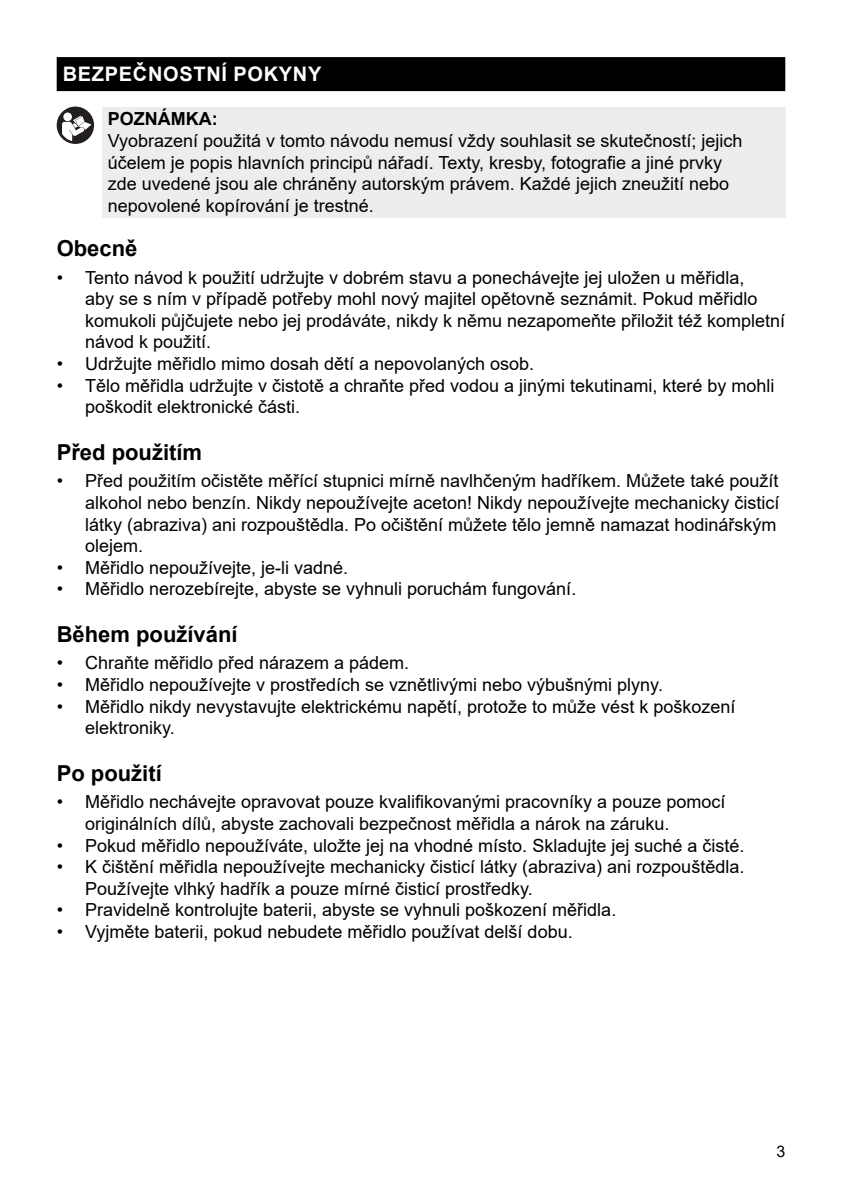
<style>
.page{position:relative;width:842px;height:1191px;background:#fff}
.page>*{position:absolute;margin:0;border:0;box-sizing:border-box;transform-origin:0 0}
.t1{font:700 22px "Arial";color:#000}
.t2{font:700 20px "Arial";letter-spacing:.035em;color:#fff}
.t3{font:18px/21.6px "Arial";color:#000}
.t4{font:700 18px "Arial";color:#000}
.t5{font:16px "Arial";color:#000}
</style>
<div class="page">
<div style="left:57px;top:57px;width:728px;height:34px;background:#000"></div>
<div style="left:102px;top:107px;width:683px;height:110px;background:#ededed"></div>
<div style="left:57px;top:107px;width:37px;height:37px;background:#231f21;border-radius:50%"></div>
<div style="left:63px;top:113px;width:9px;height:8px;background:#fff;border-radius:50%"></div>
<svg style="left:62px;top:116px;width:29px;height:25px"></svg>
<p class="t2" style="left:63px;top:60px;width:260px">BEZPEČNOSTNÍ POKYNY</p>
<p class="t4" style="left:108px;top:106px;width:111px">POZNÁMKA:</p>
<p class="t3" style="left:108px;top:130px;width:636px">Vyobrazení použitá v tomto návodu nemusí vždy souhlasit se skutečností; jejich účelem je popis hlavních principů nářadí. Texty, kresby, fotografie a jiné prvky zde uvedené jsou ale chráněny autorským právem. Každé jejich zneužití nebo nepovolené kopírování je trestné.</p>
<p class="t1" style="left:57px;top:233px;width:82px">Obecně</p>
<p class="t3" style="left:85px;top:266px;width:702px;text-indent:-28px">• Tento návod k použití udržujte v dobrém stavu a ponechávejte jej uložen u měřidla,<br>aby se s ním v případě potřeby mohl nový majitel opětovně seznámit. Pokud měřidlo komukoli půjčujete nebo jej prodáváte, nikdy k němu nezapomeňte přiložit též kompletní návod k použití.</p>
<p class="t3" style="left:57px;top:353px;width:479px">• Udržujte měřidlo mimo dosah dětí a nepovolaných osob.</p>
<p class="t3" style="left:85px;top:374px;width:691px;text-indent:-28px">• Tělo měřidla udržujte v čistotě a chraňte před vodou a jinými tekutinami, které by mohli poškodit elektronické části.</p>
<p class="t1" style="left:57px;top:437px;width:147px">Před použitím</p>
<p class="t3" style="left:85px;top:470px;width:696px;text-indent:-28px">• Před použitím očistěte měřící stupnici mírně navlhčeným hadříkem. Můžete také použít alkohol nebo benzín. Nikdy nepoužívejte aceton! Nikdy nepoužívejte mechanicky čisticí látky (abraziva) ani rozpouštědla. Po očištění můžete tělo jemně namazat hodinářským olejem.</p>
<p class="t3" style="left:57px;top:556px;width:293px">• Měřidlo nepoužívejte, je-li vadné.</p>
<p class="t3" style="left:57px;top:578px;width:521px">• Měřidlo nerozebírejte, abyste se vyhnuli poruchám fungování.</p>
<p class="t1" style="left:57px;top:619px;width:182px">Během používání</p>
<p class="t3" style="left:57px;top:652px;width:354px">• Chraňte měřidlo před nárazem a pádem.</p>
<p class="t3" style="left:57px;top:674px;width:608px">• Měřidlo nepoužívejte v prostředích se vznětlivými nebo výbušnými plyny.</p>
<p class="t3" style="left:85px;top:695px;width:652px;text-indent:-28px">• Měřidlo nikdy nevystavujte elektrickému napětí, protože to může vést k poškození elektroniky.</p>
<p class="t1" style="left:57px;top:758px;width:107px">Po použití</p>
<p class="t3" style="left:85px;top:791px;width:642px;text-indent:-28px">• Měřidlo nechávejte opravovat pouze kvalifikovanými pracovníky a pouze pomocí originálních dílů, abyste zachovali bezpečnost měřidla a nárok na záruku.</p>
<p class="t3" style="left:57px;top:834px;width:689px">• Pokud měřidlo nepoužíváte, uložte jej na vhodné místo. Skladujte jej suché a čisté.</p>
<p class="t3" style="left:85px;top:856px;width:661px;text-indent:-28px">• K čištění měřidla nepoužívejte mechanicky čisticí látky (abraziva) ani rozpouštědla.<br>Používejte vlhký hadřík a pouze mírné čisticí prostředky.</p>
<p class="t3" style="left:57px;top:899px;width:561px">• Pravidelně kontrolujte baterii, abyste se vyhnuli poškození měřidla.</p>
<p class="t3" style="left:57px;top:920px;width:517px">• Vyjměte baterii, pokud nebudete měřidlo používat delší dobu.</p>
<p class="t5" style="left:776px;top:1140px;width:10px">3</p>
</div>
